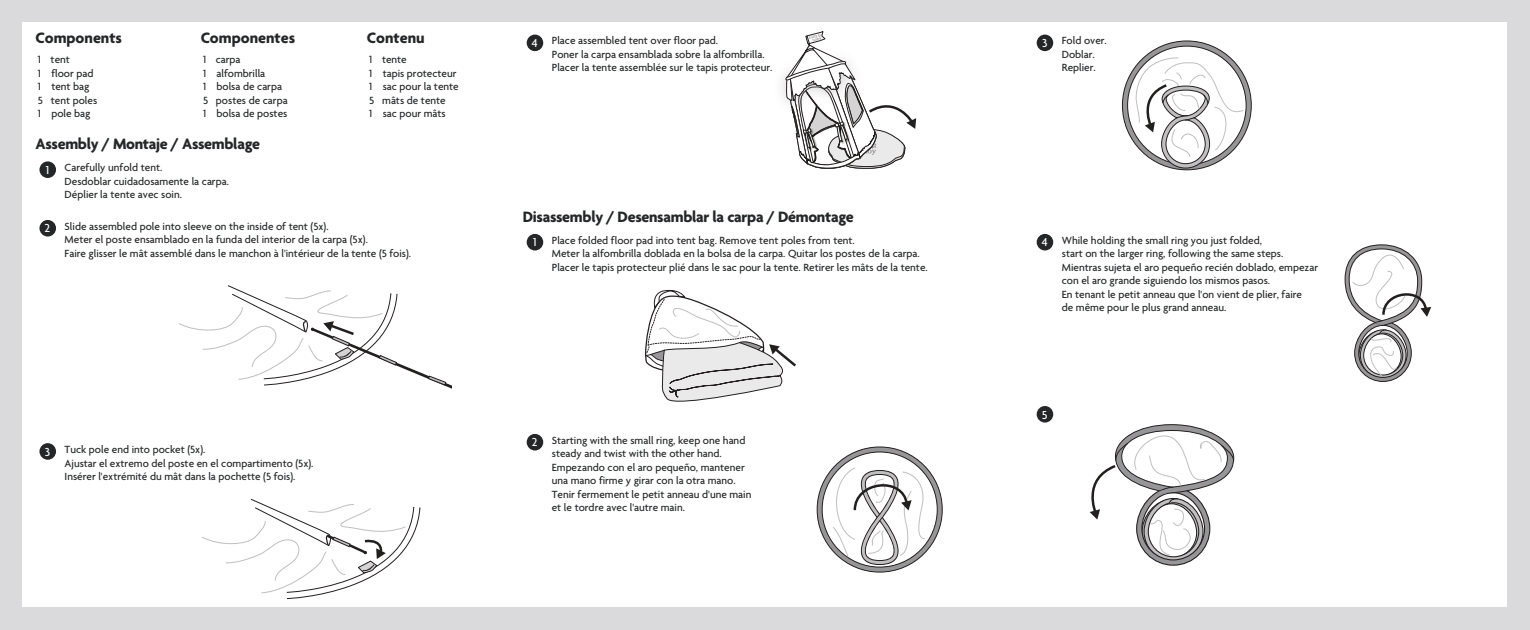
<style>
.page{position:relative;width:1530px;height:630px;background:#dad9dc}
.page>*{position:absolute;margin:0;border:0;box-sizing:border-box;transform-origin:0 0}
.t1{font:700 16.25px "Agenda";letter-spacing:-.02em;color:#242728}
.t2{font:700 16.25px "Agenda";color:#242728}
.t3{font:500 12.5px "Agenda";color:#fff}
.t4{font:500 11.25px/13.5px "Agenda";color:#242728}
</style>
<div class="page">
<div style="left:23px;top:22px;width:1484px;height:586px;background:#fff"></div>
<svg style="left:785px;top:32px;width:131px;height:137px"></svg>
<svg style="left:202px;top:499px;width:219px;height:101px"></svg>
<svg style="left:179px;top:285px;width:273px;height:104px"></svg>
<svg style="left:1122px;top:40px;width:130px;height:131px"></svg>
<svg style="left:645px;top:289px;width:151px;height:113px"></svg>
<svg style="left:1089px;top:424px;width:146px;height:142px"></svg>
<svg style="left:1344px;top:244px;width:87px;height:138px"></svg>
<svg style="left:816px;top:446px;width:127px;height:127px"></svg>
<div style="left:39px;top:161px;width:17px;height:17px;background:#242728;border-radius:50%"></div>
<div style="left:39px;top:220px;width:17px;height:17px;background:#242728;border-radius:50%"></div>
<div style="left:39px;top:443px;width:17px;height:17px;background:#242728;border-radius:50%"></div>
<div style="left:527px;top:35px;width:16px;height:16px;background:#242728;border-radius:50%"></div>
<div style="left:1037px;top:35px;width:16px;height:16px;background:#242728;border-radius:50%"></div>
<div style="left:1037px;top:234px;width:16px;height:16px;background:#242728;border-radius:50%"></div>
<div style="left:1037px;top:406px;width:16px;height:17px;background:#242728;border-radius:50%"></div>
<div style="left:527px;top:234px;width:16px;height:16px;background:#242728;border-radius:50%"></div>
<div style="left:527px;top:434px;width:16px;height:16px;background:#242728;border-radius:50%"></div>
<h1 class="t2" style="left:36px;top:28px;width:88px">Components</h1>
<p class="t4" style="left:38px;top:52px;width:61px">1 tent<br>1 floor pad<br>1 tent bag<br>5 tent poles<br>1 pole bag</p>
<h1 class="t2" style="left:201px;top:28px;width:96px">Componentes</h1>
<p class="t4" style="left:203px;top:52px;width:86px">1 carpa<br>1 alfombrilla<br>1 bolsa de carpa<br>5 postes de carpa<br>1 bolsa de postes</p>
<h1 class="t1" style="left:36px;top:134px;width:226px">Assembly / Montaje / Assemblage</h1>
<p class="t3" style="left:46px;top:162px;width:5px">1</p>
<p class="t4" style="left:65px;top:161px;width:166px">Carefully unfold tent.<br>Desdoblar cuidadosamente la carpa.<br>Déplier la tente avec soin.</p>
<h1 class="t2" style="left:367px;top:28px;width:59px">Contenu</h1>
<p class="t4" style="left:369px;top:52px;width:91px">1 tente<br>1 tapis protecteur<br>1 sac pour la tente<br>5 mâts de tente<br>1 sac pour mâts</p>
<p class="t3" style="left:45px;top:221px;width:7px">2</p>
<p class="t4" style="left:65px;top:219px;width:348px">Slide assembled pole into sleeve on the inside of tent (5x).<br>Meter el poste ensamblado en la funda del interior de la carpa (5x).<br>Faire glisser le mât assemblé dans le manchon à l'intérieur de la tente (5 fois).</p>
<p class="t3" style="left:45px;top:444px;width:7px">3</p>
<p class="t4" style="left:65px;top:442px;width:250px">Tuck pole end into pocket (5x).<br>Ajustar el extremo del poste en el compartimento (5x).<br>Insérer l'extrémité du mât dans la pochette (5 fois).</p>
<p class="t3" style="left:532px;top:35px;width:8px">4</p>
<p class="t4" style="left:1062px;top:34px;width:47px">Fold over.<br>Doblar.<br>Replier.</p>
<p class="t4" style="left:552px;top:34px;width:222px">Place assembled tent over floor pad.<br>Poner la carpa ensamblada sobre la alfombrilla.<br>Placer la tente assemblée sur le tapis protecteur.</p>
<p class="t3" style="left:1042px;top:35px;width:7px">3</p>
<h1 class="t1" style="left:523px;top:207px;width:333px">Disassembly / Desensamblar la carpa / Démontage</h1>
<p class="t3" style="left:533px;top:235px;width:5px">1</p>
<p class="t4" style="left:552px;top:233px;width:377px">Place folded floor pad into tent bag. Remove tent poles from tent.<br>Meter la alfombrilla doblada en la bolsa de la carpa. Quitar los postes de la carpa.<br>Placer le tapis protecteur plié dans le sac pour la tente. Retirer les mâts de la tente.</p>
<p class="t3" style="left:532px;top:435px;width:7px">2</p>
<p class="t4" style="left:552px;top:433px;width:201px">Starting with the small ring, keep one hand steady and twist with the other hand.<br>Empezando con el aro pequeño, mantener una mano firme y girar con la otra mano.<br>Tenir fermement le petit anneau d'une main et le tordre avec l'autre main.</p>
<p class="t3" style="left:1042px;top:235px;width:8px">4</p>
<p class="t4" style="left:1062px;top:233px;width:258px">While holding the small ring you just folded,<br>start on the larger ring, following the same steps.<br>Mientras sujeta el aro pequeño recién doblado, empezar con el aro grande siguiendo los mismos pasos.<br>En tenant le petit anneau que l'on vient de plier, faire<br>de même pour le plus grand anneau.</p>
<p class="t3" style="left:1042px;top:407px;width:7px">5</p>
</div>
